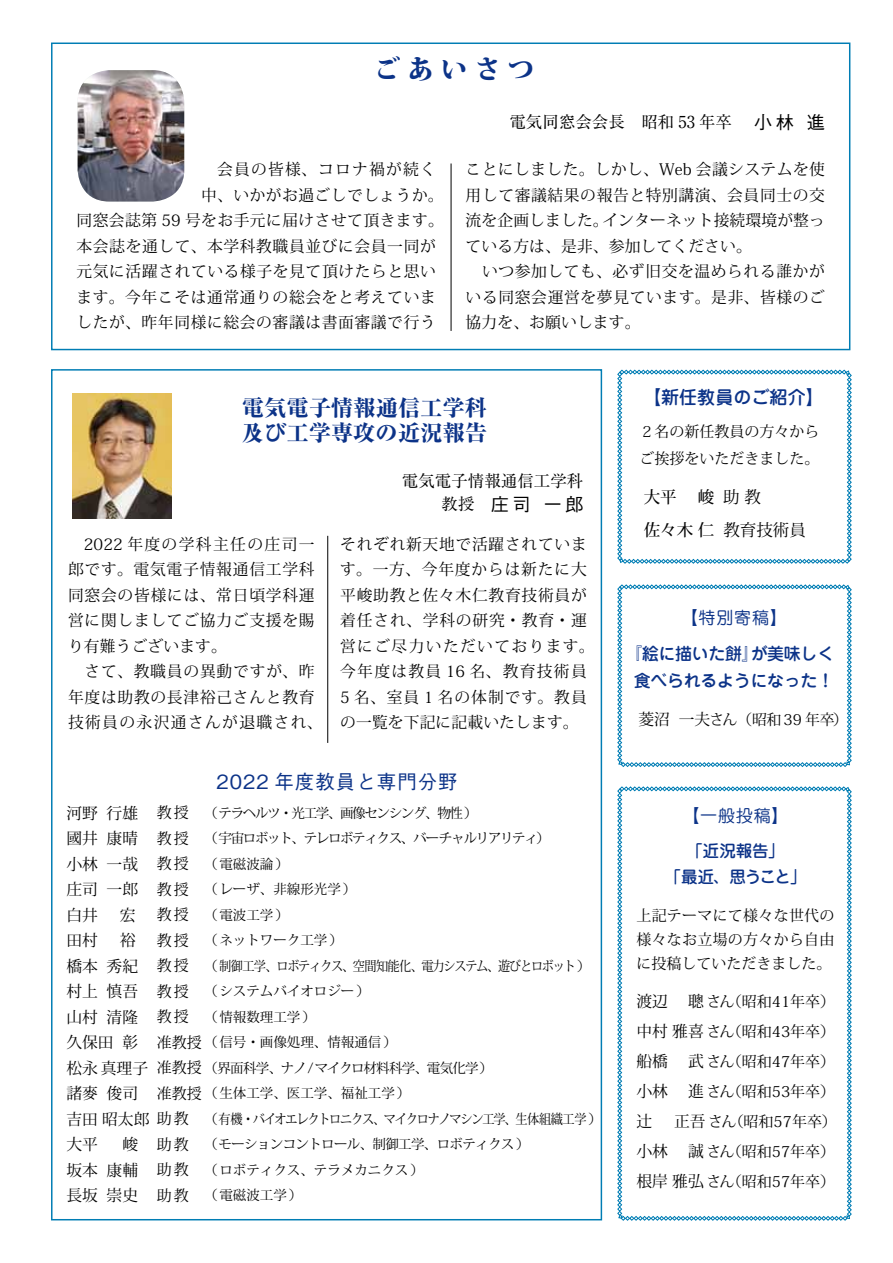
<style>
.page{position:relative;width:893px;height:1263px;background:#fff}
.page>*{position:absolute;margin:0;border:0;box-sizing:border-box;transform-origin:0 0}
.t1{font:800 26.55px "Koz Min Pro";letter-spacing:.26em;color:#0c3388}
.t2{font:800 22.35px/25.5px "Ryumin Pro";color:#0c3388}
.t3{font:500 19.5px "Gothic BBB Pro";letter-spacing:.05em;color:#0c3388}
.t4{font:500 18px "Jun 34 Pro";color:#0c3388}
.t5{font:500 18px "Gothic BBB Pro";color:#000}
.t6{font:500 16.95px/27px "Jun 34 Pro";letter-spacing:-.02em;color:#0c3388}
.t7{font:16.95px "Jun 201 Pro";letter-spacing:.05em;color:#0c3388}
.t8{font:16.5px "Ryumin Pro";color:#000}
.t9{font:500 16.5px/25.5px "Jun 34 Pro";letter-spacing:-.01em;color:#0c3388;text-align:center}
.t10{font:16.5px "Koz Min Pro";color:#000}
.t11{font:500 16.5px "Koz Min Pro";color:#000}
.t12{font:15.75px/25.5px "Koz Min Pro";letter-spacing:.04em;color:#000}
.t13{font:15.75px "Koz Min Pro";letter-spacing:.08em;color:#000}
.t14{font:15px/24px "Koz Min Pro";color:#000;text-align:justify}
.t15{font:14.85px "Koz Min Pro";letter-spacing:-.01em;color:#000}
.t16{font:13.5px "Koz Min Pro";letter-spacing:-.1em;color:#000}
.t17{font:13.5px "Koz Min Pro";color:#000}
.t18{font:13.5px "Koz Min Pro";letter-spacing:-.05em;color:#000}
.s1{font-weight:300}
.s2{font-family:"Gothic BBB Pro";font-weight:500;font-size:18px}
.s3{font-size:15.75px}
.s4{font-size:15px}
</style>
<div class="page">
<svg style="left:617px;top:786px;width:235px;height:435px"></svg>
<svg style="left:617px;top:370px;width:235px;height:194px"></svg>
<img style="left:72px;top:393px;width:99px;height:125px">
<img style="left:78px;top:70px;width:106px;height:132px">
<svg style="left:617px;top:584px;width:235px;height:183px"></svg>
<hr style="left:451px;top:163px;width:1px;height:168px;background:#000">
<hr style="left:327px;top:536px;width:1px;height:207px;background:#000">
<h1 class="t1" style="left:374px;top:49px;width:162px">ごあいさつ</h1>
<p class="t8" style="left:509px;top:109px;width:286px">電気同窓会会長　昭和 53 年卒<span class="s1">　</span><span class="s2">小林</span></p>
<p class="t5" style="left:807px;top:107px;width:19px">進</p>
<p class="t13" style="left:217px;top:159px;width:220px">会員の皆様、コロナ禍が続く</p>
<p class="t12" style="left:201px;top:182px;width:244px">中、いかがお過ごしでしょうか。</p>
<p class="t12" style="left:77px;top:207px;width:369px">同窓会誌第 59 号をお手元に届けさせて頂きます。</p>
<p class="t12" style="left:77px;top:233px;width:361px">本会誌を通して、本学科教職員並びに会員一同が</p>
<p class="t12" style="left:77px;top:258px;width:361px">元気に活躍されている様子を見て頂けたらと思い</p>
<p class="t12" style="left:77px;top:284px;width:361px">ます。今年こそは通常通りの総会をと考えていま</p>
<p class="t12" style="left:77px;top:309px;width:361px">したが、昨年同様に総会の審議は書面審議で行う</p>
<p class="t12" style="left:466px;top:156px;width:361px;text-align:right">ことにしました。しかし、Web 会議システムを使用して審議結果の報告と特別講演、会員同士の交インターネット接続環境が整っ</p>
<p class="t12" style="left:466px;top:207px;width:361px">流を企画しました。<br>ている方は、是非、参加してください。<br>　いつ参加しても、必ず旧交を温められる誰かがいる同窓会運営を夢見ています。是非、皆様のご協力を、お願いします。</p>
<h2 class="t2" style="left:242px;top:393px;width:247px">電気電子情報通信工学科及び工学専攻の近況報告</h2>
<p class="t8" style="left:402px;top:468px;width:183px">電気電子情報通信工学科</p>
<p class="t5" style="left:544px;top:490px;width:41px">一郎</p>
<p class="t5" style="left:491px;top:490px;width:41px">庄司</p>
<p class="t8" style="left:441px;top:491px;width:34px">教授</p>
<p class="t12" style="left:68px;top:531px;width:256px">　2022 年度の学科主任の庄司一郎です。電気電子情報通信工学科同窓会の皆様には、常日頃学科運営に関しましてご協力ご支援を賜り有難うございます。<br>　さて、教職員の異動ですが、昨年度は助教の長津裕己さんと教育技術員の永沢通さんが退職され、</p>
<p class="t12" style="left:340px;top:531px;width:256px">それぞれ新天地で活躍されています。一方、今年度からは新たに大平峻助教と佐々木仁教育技術員が着任され、学科の研究・教育・運営にご尽力いただいております。今年度は教員 16 名、教育技術員<br>5 名、室員 1 名の体制です。教員の一覧を下記に記載いたします。</p>
<p class="t12" style="left:66px;top:800px;width:33px">河野</p>
<p class="t12" style="left:107px;top:800px;width:33px">行雄</p>
<p class="t14" style="left:157px;top:800px;width:34px">教授</p>
<p class="t3" style="left:217px;top:766px;width:243px">2022 年度教員と専門分野</p>
<p class="t16" style="left:204px;top:803px;width:275px">（テラヘルツ・光工学、画像センシング、物性 (</p>
<p class="t12" style="left:66px;top:825px;width:33px">國井</p>
<p class="t12" style="left:107px;top:825px;width:33px">康晴</p>
<p class="t14" style="left:157px;top:826px;width:34px">教授</p>
<p class="t16" style="left:204px;top:829px;width:347px">（宇宙ロボット、テレロボティクス、バーチャルリアリティ(</p>
<p class="t12" style="left:66px;top:851px;width:33px">小林</p>
<p class="t12" style="left:107px;top:851px;width:33px">一哉</p>
<p class="t14" style="left:157px;top:851px;width:34px">教授</p>
<p class="t18" style="left:204px;top:854px;width:86px">（電磁波論 (</p>
<p class="t12" style="left:66px;top:876px;width:33px">庄司</p>
<p class="t12" style="left:107px;top:876px;width:33px">一郎</p>
<p class="t14" style="left:157px;top:877px;width:34px">教授</p>
<p class="t17" style="left:204px;top:880px;width:154px">（レーザ、非線形光学(</p>
<p class="t12" style="left:66px;top:902px;width:33px">白井</p>
<p class="t12" style="left:120px;top:902px;width:17px">宏</p>
<p class="t14" style="left:157px;top:902px;width:34px">教授</p>
<p class="t18" style="left:204px;top:905px;width:86px">（電波工学 (</p>
<p class="t12" style="left:66px;top:927px;width:33px">田村</p>
<p class="t12" style="left:120px;top:927px;width:17px">裕</p>
<p class="t14" style="left:157px;top:928px;width:34px">教授</p>
<p class="t17" style="left:204px;top:931px;width:140px">（ネットワーク工学 (</p>
<p class="t12" style="left:66px;top:953px;width:33px">橋本</p>
<p class="t12" style="left:107px;top:953px;width:33px">秀紀</p>
<p class="t14" style="left:157px;top:953px;width:34px">教授</p>
<p class="t16" style="left:204px;top:956px;width:388px">（制御工学、ロボティクス、空間知能化、電力システム、遊びとロボット (</p>
<p class="t12" style="left:66px;top:978px;width:33px">村上</p>
<p class="t12" style="left:107px;top:978px;width:33px">慎吾</p>
<p class="t14" style="left:157px;top:979px;width:34px">教授</p>
<p class="t17" style="left:204px;top:982px;width:167px">（システムバイオロジー (</p>
<p class="t12" style="left:66px;top:1004px;width:33px">山村</p>
<p class="t12" style="left:107px;top:1004px;width:33px">清隆</p>
<p class="t14" style="left:157px;top:1004px;width:34px">教授</p>
<p class="t18" style="left:204px;top:1007px;width:113px">（情報数理工学 (</p>
<p class="t12" style="left:66px;top:1029px;width:49px">久保田</p>
<p class="t12" style="left:122px;top:1029px;width:17px">彰</p>
<p class="t14" style="left:157px;top:1030px;width:46px">准教授</p>
<p class="t17" style="left:204px;top:1033px;width:194px">（信号・画像処理、情報通信(</p>
<p class="t12" style="left:66px;top:1055px;width:83px">松永真理子</p>
<p class="t14" style="left:157px;top:1055px;width:46px">准教授</p>
<p class="t18" style="left:204px;top:1058px;width:290px">（界面科学、ナノ/マイクロ材料科学、電気化学(</p>
<p class="t12" style="left:66px;top:1080px;width:33px">諸麥</p>
<p class="t12" style="left:107px;top:1080px;width:33px">俊司</p>
<p class="t14" style="left:157px;top:1081px;width:46px">准教授</p>
<p class="t17" style="left:204px;top:1084px;width:208px">（生体工学、医工学、福祉工学(</p>
<p class="t12" style="left:66px;top:1106px;width:85px">吉田昭太郎</p>
<p class="t14" style="left:157px;top:1106px;width:34px">助教</p>
<p class="t16" style="left:204px;top:1109px;width:399px">（有機・バイオエレクトロニクス、マイクロナノマシン工学、生体組織工学 (</p>
<p class="t12" style="left:66px;top:1131px;width:33px">大平</p>
<p class="t12" style="left:107px;top:1131px;width:33px">　峻</p>
<p class="t14" style="left:157px;top:1132px;width:34px">助教</p>
<p class="t18" style="left:204px;top:1135px;width:327px">（モーションコントロール、制御工学、ロボティクス (</p>
<p class="t12" style="left:66px;top:1157px;width:33px">坂本</p>
<p class="t12" style="left:107px;top:1157px;width:33px">康輔</p>
<p class="t14" style="left:157px;top:1157px;width:34px">助教</p>
<p class="t17" style="left:204px;top:1160px;width:221px">（ロボティクス、テラメカニクス(</p>
<p class="t12" style="left:66px;top:1182px;width:33px">長坂</p>
<p class="t12" style="left:107px;top:1182px;width:33px">崇史</p>
<p class="t14" style="left:157px;top:1183px;width:34px">助教</p>
<p class="t18" style="left:204px;top:1186px;width:100px">（電磁波工学 (</p>
<p class="t4" style="left:643px;top:383px;width:182px">【新任教員のご紹介【</p>
<p class="t14" style="left:639px;top:417px;width:181px;line-height:27px">２名の新任教員の方々からご挨拶をいただきました。</p>
<p class="t10" style="left:723px;top:485px;width:39px">助教</p>
<p class="t11" style="left:698px;top:485px;width:18px">峻</p>
<p class="t11" style="left:644px;top:485px;width:34px">大平</p>
<p class="t11" style="left:644px;top:518px;width:72px">佐々木仁</p>
<p class="t10" style="left:723px;top:518px;width:84px">教育技術員</p>
<p class="t7" style="left:681px;top:604px;width:108px">【特別寄稿【</p>
<p class="t6" style="left:750px;top:638px;width:85px">が美味しく</p>
<p class="t6" style="left:634px;top:638px;width:202px;text-indent:-9px">『絵に描いた餅』<br>食べられるようになった!</p>
<p class="t15" style="left:679px;top:709px;width:171px"><span class="s3">一夫</span>さん（昭和39 年卒(</p>
<p class="t12" style="left:639px;top:706px;width:33px">菱沼</p>
<p class="t7" style="left:682px;top:802px;width:108px">【一般投稿【</p>
<p class="t9" style="left:665px;top:837px;width:143px">「近況報告「<br>「最近、思うこと「</p>
<p class="t14" style="left:636px;top:902px;width:200px">上記テーマにて様々な世代の様々なお立場の方々から自由に投稿していただきました。</p>
<p class="t14" style="left:727px;top:989px;width:110px">（昭和41年卒(</p>
<p class="t12" style="left:636px;top:988px;width:100px">渡辺　聰<span class="s4">さん</span></p>
<p class="t12" style="left:636px;top:1018px;width:100px">中村雅喜<span class="s4">さん</span></p>
<p class="t14" style="left:727px;top:1019px;width:110px">（昭和43年卒(</p>
<p class="t12" style="left:636px;top:1048px;width:100px">船橋　武<span class="s4">さん</span></p>
<p class="t14" style="left:727px;top:1049px;width:110px">（昭和47年卒(</p>
<p class="t12" style="left:636px;top:1078px;width:100px">小林　進<span class="s4">さん</span></p>
<p class="t14" style="left:727px;top:1079px;width:110px">（昭和53年卒(</p>
<p class="t12" style="left:636px;top:1108px;width:17px">辻</p>
<p class="t14" style="left:729px;top:1109px;width:110px">（昭和57年卒(</p>
<p class="t12" style="left:674px;top:1108px;width:64px">正吾<span class="s4">さん</span></p>
<p class="t12" style="left:636px;top:1138px;width:100px">小林　誠<span class="s4">さん</span></p>
<p class="t14" style="left:727px;top:1139px;width:110px">（昭和57年卒(</p>
<p class="t12" style="left:636px;top:1168px;width:100px">根岸雅弘<span class="s4">さん</span></p>
<p class="t14" style="left:727px;top:1169px;width:110px">（昭和57年卒(</p>
</div>
